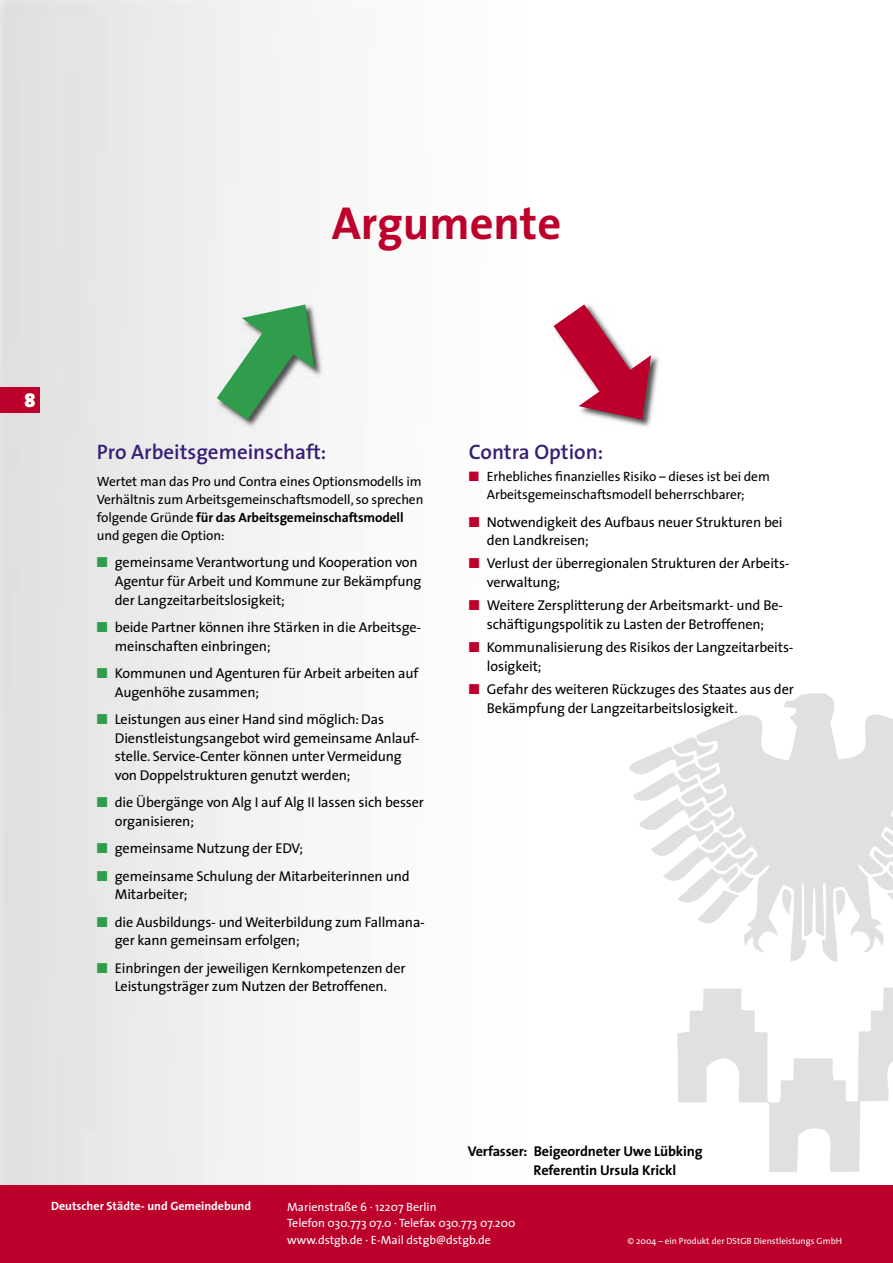
<style>
.page{position:relative;width:893px;height:1263px;background:#fff}
.page>*{position:absolute;margin:0;border:0;box-sizing:border-box;transform-origin:0 0}
.t1{font:700 46.5px "The Sans";color:#bd002b}
.t2{font:600 21px "The Sans";color:#391d76}
.t3{font:900 19.5px "The Sans";color:#fff}
.t4{font:14.25px/18.8px "The Sans";letter-spacing:-.01em;color:#000}
.t5{font:700 14.25px/18.8px "The Sans";letter-spacing:-.01em;color:#000}
.t6{font:13.5px/18px "The Sans";letter-spacing:-.01em;color:#000}
.t7{font:12px/16.5px "The Sans";color:#fff}
.t8{font:700 12px "The Sans";color:#fff}
.t9{font:9px "The Sans";color:#fff}
.s1{font-weight:700}
</style>
<div class="page">
<svg style="left:711px;top:693px;width:182px;height:269px;fill:#dfe0e2"></svg>
<svg style="left:869px;top:831px;width:24px;height:92px"></svg>
<svg style="left:780px;top:889px;width:17px;height:26px"></svg>
<svg style="left:629px;top:729px;width:126px;height:204px"></svg>
<svg style="left:835px;top:889px;width:11px;height:26px"></svg>
<svg style="left:677px;top:987px;width:216px;height:185px"></svg>
<img style="left:0;top:0;width:262px;height:422px">
<div style="left:0;top:1185px;width:893px;height:78px;background:#bd002b"></div>
<div style="left:0;top:387px;width:40px;height:25px;background:#bd002b"></div>
<img style="left:216px;top:303px;width:108px;height:126px">
<svg style="left:217px;top:304px;width:97px;height:116px"></svg>
<img style="left:553px;top:325px;width:106px;height:102px">
<svg style="left:554px;top:304px;width:97px;height:116px"></svg>
<svg style="left:97px;top:557px;width:10px;height:10px"></svg>
<svg style="left:97px;top:622px;width:10px;height:10px"></svg>
<svg style="left:97px;top:668px;width:10px;height:10px"></svg>
<svg style="left:97px;top:714px;width:10px;height:10px"></svg>
<svg style="left:97px;top:797px;width:10px;height:10px"></svg>
<svg style="left:97px;top:843px;width:10px;height:10px"></svg>
<svg style="left:97px;top:870px;width:10px;height:10px"></svg>
<svg style="left:97px;top:916px;width:10px;height:10px"></svg>
<svg style="left:97px;top:962px;width:10px;height:10px"></svg>
<h3 class="t3" style="left:24px;top:384px;width:13px">8</h3>
<h1 class="t1" style="left:332px;top:185px;width:231px">Argumente</h1>
<h2 class="t2" style="left:97px;top:435px;width:231px">Pro Arbeitsgemeinschaft:</h2>
<p class="t6" style="left:97px;top:472px;width:328px">Wertet man das Pro und Contra eines Optionsmodells im Verhältnis zum Arbeitsgemeinschaftsmodell, so sprechen folgende Gründe <span class="s1">für das Arbeitsgemeinschaftsmodell </span>und gegen die Option:</p>
<p class="t4" style="left:115px;top:552px;width:308px">gemeinsame Verantwortung und Kooperation von<br>Agentur für Arbeit und Kommune zur Bekämpfung der Langzeitarbeitslosigkeit;</p>
<p class="t4" style="left:115px;top:617px;width:308px">beide Partner können ihre Stärken in die Arbeitsge&shy;meinschaften einbringen;</p>
<p class="t4" style="left:115px;top:663px;width:305px">Kommunen und Agenturen für Arbeit arbeiten auf<br>Augenhöhe zusammen;</p>
<p class="t4" style="left:115px;top:709px;width:306px">Leistungen aus einer Hand sind möglich: Das Dienstleistungsangebot wird gemeinsame Anlauf&shy;stelle. Service-Center können unter Vermeidung von Doppelstrukturen genutzt werden;</p>
<p class="t4" style="left:115px;top:793px;width:311px">die Übergänge von Alg I auf Alg II lassen sich besser organisieren;</p>
<p class="t4" style="left:115px;top:834px;width:296px;line-height:27.3px">gemeinsame Nutzung der EDV;<br>gemeinsame Schulung der Mitarbeiterinnen und</p>
<p class="t4" style="left:115px;top:880px;width:312px;line-height:27.3px">Mitarbeiter;<br>die Ausbildungs- und Weiterbildung zum Fallmana-</p>
<p class="t4" style="left:115px;top:926px;width:292px;line-height:27.3px">ger kann gemeinsam erfolgen;<br>Einbringen der jeweiligen Kernkompetenzen der</p>
<p class="t4" style="left:115px;top:977px;width:274px">Leistungsträger zum Nutzen der Betroffenen.</p>
<h2 class="t2" style="left:469px;top:435px;width:136px">Contra Option:</h2>
<p class="t6" style="left:487px;top:467px;width:284px">Erhebliches finanzielles Risiko – dieses ist bei dem<br>Arbeitsgemeinschaftsmodell beherrschbarer;</p>
<p class="t4" style="left:487px;top:512px;width:297px">Notwendigkeit des Aufbaus neuer Strukturen bei den Landkreisen;</p>
<p class="t4" style="left:487px;top:554px;width:304px">Verlust der überregionalen Strukturen der Arbeits&shy;verwaltung;</p>
<p class="t4" style="left:487px;top:596px;width:298px">Weitere Zersplitterung der Arbeitsmarkt- und Be&shy;schäftigungspolitik zu Lasten der Betroffenen;</p>
<p class="t4" style="left:487px;top:637px;width:308px">Kommunalisierung des Risikos der Langzeitarbeits&shy;losigkeit;</p>
<p class="t4" style="left:487px;top:679px;width:308px">Gefahr des weiteren Rückzuges des Staates aus der<br>Bekämpfung der Langzeitarbeitslosigkeit.</p>
<p class="t5" style="left:534px;top:1142px;width:171px;text-indent:-66px">Verfasser: Beigeordneter Uwe Lübking<br>Referentin Ursula Krickl</p>
<p class="t8" style="left:51px;top:1196px;width:202px">Deutscher Städte- und Gemeindebund</p>
<p class="t7" style="left:287px;top:1198px;width:230px">Marienstraße 6 · 12207 Berlin<br>Telefon 030.773 07.0 · Telefax 030.773 07.200 www.dstgb.de · E-Mail dstgb@dstgb.de</p>
<p class="t9" style="left:627px;top:1233px;width:216px">© 2004 – ein Produkt der DStGB Dienstleistungs GmbH</p>
</div>
